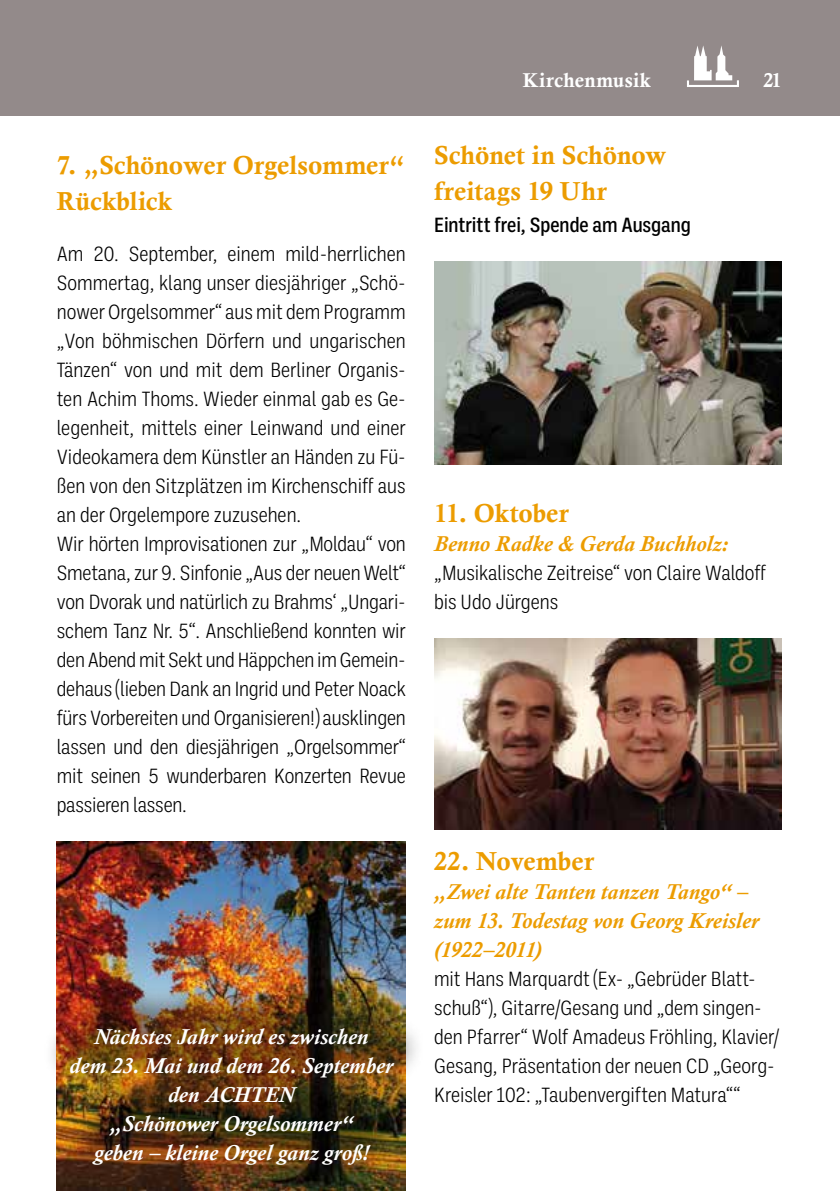
<style>
.page{position:relative;width:840px;height:1191px;background:#fff}
.page>*{position:absolute;margin:0;border:0;box-sizing:border-box;transform-origin:0 0}
.t1{font:26px/36px "Calis MT Bol";color:#ec9c00}
.t2{font:italic 700 22px/29px "Calisto";letter-spacing:.005em;color:#fff;text-align:center}
.t3{font:italic 700 22px/29px "Calisto";letter-spacing:.005em;color:#ec9c00}
.t4{font:300 21px/29px "Ballinger Condensed";letter-spacing:-.005em;color:#000}
.t5{font:500 21px "Ballinger Condensed";color:#000}
.t6{font:20px "Calis MT Bol";letter-spacing:.02em;color:#fff}
</style>
<div class="page">
<div style="left:0;top:0;width:839px;height:116px;background:#938a8a"></div>
<svg style="left:687px;top:46px;width:51px;height:41px"></svg>
<img style="left:434px;top:261px;width:347px;height:203px">
<img style="left:434px;top:638px;width:347px;height:192px">
<img style="left:57px;top:841px;width:348px;height:350px">
<div style="left:42px;top:982px;width:383px;height:195px;background:#000;opacity:.42"></div>
<p class="t1" style="left:57px;top:147px;width:349px">7. „Schönower Orgelsommer“<br>Rückblick</p>
<p class="t4" style="left:57px;top:239px;width:350px">Am 20. September, einem mild-herrlichen Sommertag, klang unser diesjähriger „Schö&shy;nower Orgelsommer“ aus mit dem Programm „Von böhmischen Dörfern und ungarischen Tänzen“ von und mit dem Berliner Organis&shy;ten Achim Thoms. Wieder einmal gab es Ge&shy;legenheit, mittels einer Leinwand und einer Videokamera dem Künstler an Händen zu Fü&shy;ßen von den Sitzplätzen im Kirchenschiff aus an der Orgelempore zuzusehen.<br>Wir hörten Improvisationen zur „Moldau“ von Smetana, zur 9. Sinfonie „Aus der neuen Welt“ von Dvorak und natürlich zu Brahms‘ „Ungari&shy;schem Tanz Nr. 5“. Anschließend konnten wir den Abend mit Sekt und Häppchen im Gemein&shy;dehaus (lieben Dank an Ingrid und Peter Noack fürs Vorbereiten und Organisieren!) ausklingen lassen und den diesjährigen „Orgelsommer“ mit seinen 5 wunderbaren Konzerten Revue passieren lassen.</p>
<p class="t2" style="left:69px;top:1022px;width:325px">Nächstes Jahr wird es zwischen<br>dem 23. Mai und dem 26. September den ACHTEN<br>„Schönower Orgelsommer“<br>geben – kleine Orgel ganz groß!</p>
<p class="t6" style="left:522px;top:69px;width:129px">Kirchenmusik</p>
<p class="t6" style="left:763px;top:69px;width:20px">21</p>
<p class="t1" style="left:434px;top:137px;width:234px">Schönet in Schönow freitags 19 Uhr</p>
<p class="t5" style="left:434px;top:213px;width:258px">Eintritt frei, Spende am Ausgang</p>
<p class="t1" style="left:434px;top:495px;width:136px">11. Oktober</p>
<p class="t3" style="left:434px;top:529px;width:295px">Benno Radke &amp; Gerda Buchholz:</p>
<p class="t4" style="left:434px;top:558px;width:333px">„Musikalische Zeitreise“ von Claire Waldoff bis Udo Jürgens</p>
<p class="t1" style="left:434px;top:843px;width:161px">22. November</p>
<p class="t3" style="left:434px;top:877px;width:326px">„Zwei alte Tanten tanzen Tango“ – zum 13. Todestag von Georg Kreisler (1922–2011)</p>
<p class="t4" style="left:434px;top:964px;width:346px">mit Hans Marquardt (Ex- „Gebrüder Blatt&shy;schuß“), Gitarre/Gesang und „dem singen&shy;den Pfarrer“ Wolf Amadeus Fröhling, Klavier/ Gesang, Präsentation der neuen CD „Georg-Kreisler 102: „Taubenvergiften Matura““</p>
</div>
